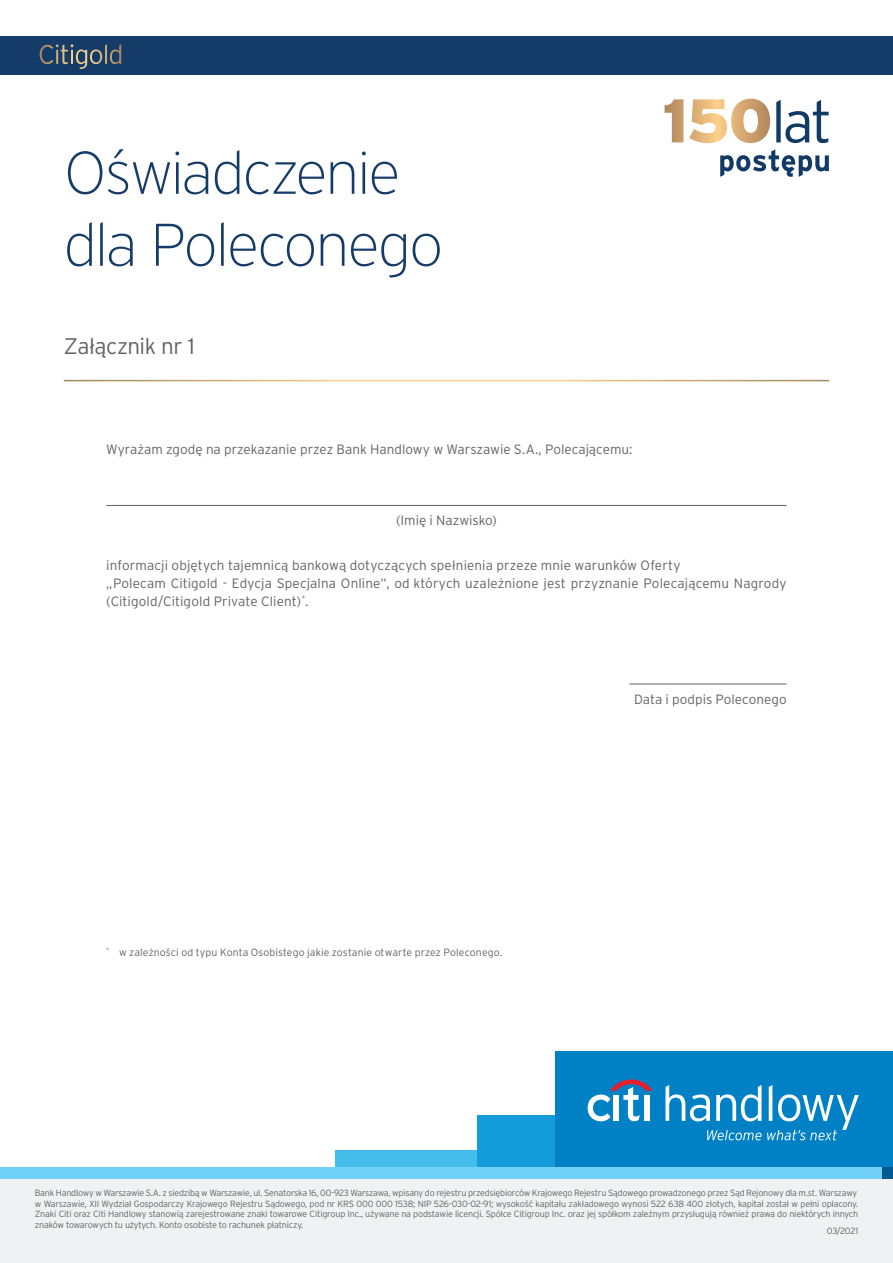
<style>
.page{position:relative;width:893px;height:1263px;background:#fff}
.page>*{position:absolute;margin:0;border:0;box-sizing:border-box;transform-origin:0 0}
.t1{font:300 expanded 60px/72px "Interstate Pl";letter-spacing:-.035em;color:#153b69}
.t2{font:300 22.5px "Interstate Pl";letter-spacing:-.02em;color:#636366}
.t3{font:300 13.5px/18px "Interstate Pl";letter-spacing:.005em;color:#636366}
.t4{font:300 10.5px "Interstate Pl";letter-spacing:.01em;color:#636366}
.t5{font:300 9px/10.5px "Interstate Pl";letter-spacing:-.02em;color:#636366;text-align:justify}
</style>
<div class="page">
<div style="left:0;top:37px;width:893px;height:38px;background:#153b69"></div>
<svg style="left:40px;top:44px;width:81px;height:25px"></svg>
<div style="left:0;top:1178px;width:893px;height:85px;background:#f0f1f2"></div>
<div style="left:336px;top:1150px;width:141px;height:17px;background:#44bdea"></div>
<div style="left:477px;top:1115px;width:78px;height:52px;background:#139cd9"></div>
<div style="left:881px;top:1167px;width:12px;height:12px;background:#015992"></div>
<div style="left:0;top:1167px;width:881px;height:12px;background:#72d1f6"></div>
<div style="left:555px;top:1051px;width:338px;height:116px;background:#0081c5"></div>
<svg style="left:665px;top:1085px;width:194px;height:55px"></svg>
<svg style="left:588px;top:1079px;width:64px;height:42px"></svg>
<div style="left:644px;top:1095px;width:5px;height:26px;background:#fff"></div>
<svg style="left:665px;top:99px;width:18px;height:43px"></svg>
<svg style="left:689px;top:99px;width:81px;height:44px"></svg>
<svg style="left:776px;top:100px;width:53px;height:43px"></svg>
<svg style="left:720px;top:149px;width:109px;height:28px"></svg>
<hr style="left:106px;top:505px;width:681px;height:1px;background:#636366">
<hr style="left:629px;top:684px;width:158px;height:1px;background:#636366">
<h1 class="t1" style="left:64px;top:137px;width:381px">Oświadczenie dla Poleconego</h1>
<h2 class="t2" style="left:64px;top:334px;width:133px">Załącznik nr 1</h2>
<h3 class="t3" style="left:106px;top:440px;width:528px">Wyrażam zgodę na przekazanie przez Bank Handlowy w Warszawie S.A., Polecającemu:</h3>
<h3 class="t3" style="left:396px;top:511px;width:102px">(Imię i Nazwisko)</h3>
<p class="t3" style="left:106px;top:556px;width:682px">informacji objętych tajemnicą bankową dotyczących spełnienia przeze mnie warunków Oferty<br>„Polecam Citigold - Edycja Specjalna Online”, od których uzależnione jest przyznanie Polecającemu Nagrody (Citigold/Citigold Private Client)<sup>*</sup>.</p>
<p class="t4" style="left:106px;top:946px;width:398px"><sup>*</sup> w zależności od typu Konta Osobistego jakie zostanie otwarte przez Poleconego.</p>
<h3 class="t3" style="left:634px;top:690px;width:154px">Data i podpis Poleconego</h3>
<p class="t5" style="left:35px;top:1187px;width:825px">Bank Handlowy w Warszawie S.A. z siedzibą w Warszawie, ul. Senatorska 16, 00-923 Warszawa, wpisany do rejestru przedsiębiorców Krajowego Rejestru Sądowego prowadzonego przez Sąd Rejonowy dla m.st. Warszawy w Warszawie, XII Wydział Gospodarczy Krajowego Rejestru Sądowego, pod nr KRS 000 000 1538; NIP 526-030-02-91; wysokość kapitału zakładowego wynosi 522 638 400 złotych, kapitał został w pełni opłacony.<br>Znaki Citi oraz Citi Handlowy stanowią zarejestrowane znaki towarowe Citigroup Inc., używane na podstawie licencji. Spółce Citigroup Inc. oraz jej spółkom zależnym przysługują również prawa do niektórych innych znaków towarowych tu użytych. Konto osobiste to rachunek płatniczy.</p>
<p class="t5" style="left:827px;top:1226px;width:33px">03/2021</p>
</div>
